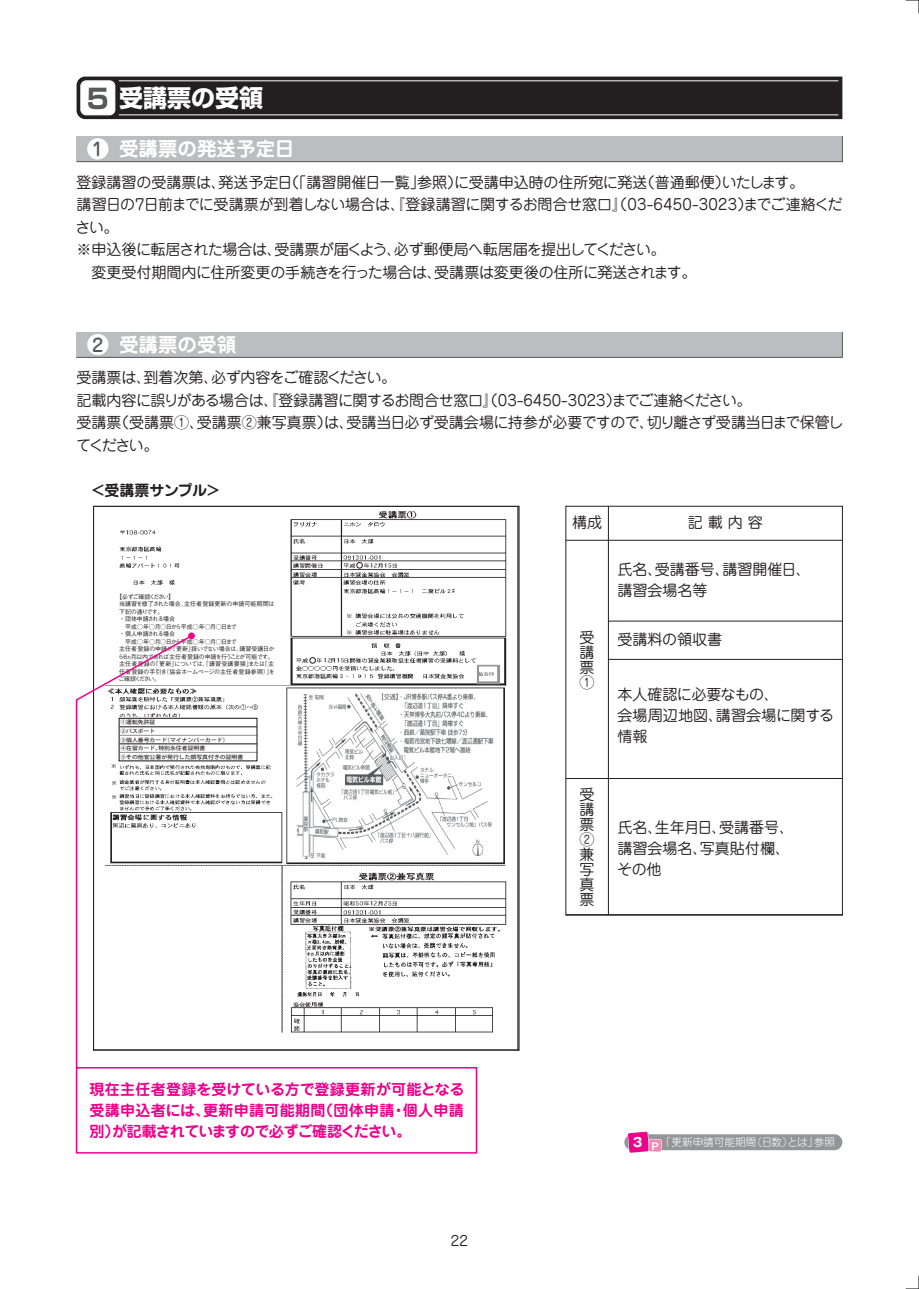
<style>
.page{position:relative;width:919px;height:1289px;background:#fff}
.page>*{position:absolute;margin:0;border:0;box-sizing:border-box;transform-origin:0 0}
.t1{font:700 24px "Shin Go Pro";color:#fff}
.t2{font:700 19.5px "Jun 501 Pro";color:#fff}
.t3{font:15px/15px "Jun 201 Pro";letter-spacing:-.005em;color:#231f20}
.t4{font:700 15px/21px "Jun 501 Pro";letter-spacing:-.005em;color:#ed028c;text-align:justify}
.t5{font:700 15px "Jun 501 Pro";letter-spacing:-.02em;color:#231f20}
.t6{font:13.8px "Jun 201 Pro";color:#231f20}
.t7{font:300 10.65px "Jun 101 Pro";color:#fff}
.t8{font:500 6px/7.5px "Gothic BBB Pro";letter-spacing:-.03em;color:#231f20}
.t9{font:500 5.25px/8.6px "Koz Go Pro";color:#231f20;scale:1.11 1}
.s1{font-size:27px;color:#57585a}
.s2{font-family:"Jun 34 Pro";font-weight:500;font-size:18px;color:#57585a}
.s3{font-family:"Gothic MB101 Pro";font-weight:700;font-size:12.6px}
.s4{font-family:"Midashi Go Pro MB31";font-weight:400}
</style>
<div class="page">
<div style="left:77px;top:77px;width:765px;height:42px;background:#231f20"></div>
<div style="left:80px;top:80px;width:35px;height:35px;border:1px solid #fff;border-radius:5px"></div>
<div style="left:81px;top:81px;width:34px;height:34px;background:#fff;border-radius:5px"></div>
<hr style="left:119px;top:114px;width:719px;height:1px;background:#fff">
<div style="left:76px;top:136px;width:767px;height:26px;background:#bcbdc0"></div>
<div style="left:87px;top:138px;width:21px;height:21px;background:#fff;border-radius:50%"></div>
<svg style="left:76px;top:331px;width:767px;height:27px;background:#babbbe"></svg>
<div style="left:87px;top:334px;width:21px;height:21px;background:#fff;border-radius:50%"></div>
<hr style="left:119px;top:80px;width:719px;height:1px;background:#fff">
<div style="left:76px;top:1066px;width:401px;height:87px;border:2px solid #ed028c"></div>
<hr style="left:566px;top:914px;width:276px;height:1px;background:#231f20">
<hr style="left:566px;top:778px;width:276px;height:1px;background:#231f20">
<hr style="left:608px;top:659px;width:234px;height:1px;background:#231f20">
<hr style="left:608px;top:620px;width:234px;height:1px;background:#231f20">
<hr style="left:566px;top:540px;width:276px;height:1px;background:#231f20">
<hr style="left:608px;top:506px;width:1px;height:408px;background:#231f20">
<img style="left:119px;top:510px;width:388px;height:523px">
<div style="left:105px;top:867px;width:165px;height:162px;background:#fff"></div>
<svg style="left:75px;top:634px;width:118px;height:435px"></svg>
<svg style="left:188px;top:632px;width:7px;height:7px"></svg>
<div style="left:624px;top:1134px;width:218px;height:16px;background:#939598;border-radius:8px"></div>
<svg style="left:627px;top:1131px;width:35px;height:22px"></svg>
<svg style="left:308px;top:657px;width:9px;height:7px"></svg>
<div style="left:309px;top:657px;width:7px;height:6px;border:1px solid #231f20;border-radius:50%"></div>
<svg style="left:355px;top:562px;width:8px;height:6px"></svg>
<svg style="left:356px;top:562px;width:6px;height:6px"></svg>
<div style="left:118px;top:717px;width:140px;height:45px;background:#fff"></div>
<hr style="left:119px;top:726px;width:138px;height:1px;background:#231f20">
<hr style="left:119px;top:743px;width:138px;height:1px;background:#231f20">
<hr style="left:119px;top:734px;width:138px;height:1px;background:#939598">
<hr style="left:119px;top:751px;width:138px;height:2px;background:#939598">
<div style="left:119px;top:717px;width:138px;height:44px;border:1px solid #231f20"></div>
<svg style="left:905px;top:0;width:14px;height:13px"></svg>
<svg style="left:905px;top:1275px;width:14px;height:14px"></svg>
<h1 class="t1" style="left:87px;top:79px;width:178px"><span class="s1">5</span> 受講票の受領</h1>
<h2 class="t2" style="left:92px;top:134px;width:203px"><span class="s2">1</span> 受講票の発送予定日</h2>
<p class="t3" style="left:76px;top:169px;width:768px;line-height:22.5px">登録講習の受講票は、発送予定日（「講習開催日一覧」参照）に受講申込時の住所宛に発送（普通郵便）いたします。<br>講習日の7日前までに受講票が到着しない場合は、『登録講習に関するお問合せ窓口』（03-6450-3023）までご連絡ください。<br>※申込後に転居された場合は、受講票が届くよう、必ず郵便局へ転居届を提出してください。<br>　変更受付期間内に住所変更の手続きを行った場合は、受講票は変更後の住所に発送されます。</p>
<h2 class="t2" style="left:92px;top:329px;width:145px"><span class="s2">2</span> 受講票の受領</h2>
<p class="t3" style="left:76px;top:365px;width:769px;line-height:22.5px">受講票は、到着次第、必ず内容をご確認ください。<br>記載内容に誤りがある場合は、『登録講習に関するお問合せ窓口』（03-6450-3023）までご連絡ください。<br>受講票（受講票①、受講票②兼写真票）は、受講当日必ず受講会場に持参が必要ですので、切り離さず受講当日まで保管してください。</p>
<p class="t5" style="left:77px;top:478px;width:146px">　＜受講票サンプル＞</p>
<p class="t8" style="left:118px;top:591px;width:158px;text-indent:-2px">【必ずご確認ください】<br>当講習を修了された場合、主任者登録更新の申請可能期間は下記の通りです。<br>・ 団体申請される場合<br>　平成○年○月○日から平成○年○月○日まで<br>・ 個人申請される場合<br>　平成○年○月○日から平成○年○月○日まで<br>主任者登録の申請が「更新」扱いでない場合は、講習受講日から6ヵ月以内であれば主任者登録の申請を行うことが可能です。主任者登録の「更新」については、「講習受講要領」または「主任者登録の手引き（協会ホームページの主任者登録参照）」をご確認ください。</p>
<p class="t9" style="left:120px;top:718px;width:112px">①運転免許証<br>②パスポート<br>③個人番号カード（マイナンバーカード）<br>④在留カード、特別永住者証明書<br>⑤その他官公署が発行した顔写真付きの証明書</p>
<p class="t4" style="left:89px;top:1077px;width:376px">現在主任者登録を受けている方で登録更新が可能となる受講申込者には、更新申請可能期間（団体申請・個人申請別）が記載されていますので必ずご確認ください。</p>
<p class="t6" style="left:451px;top:1229px;width:19px">22</p>
<p class="t3" style="left:572px;top:513px;width:31px">構成</p>
<p class="t3" style="left:579px;top:627px;width:16px;text-align:justify">受講票①</p>
<p class="t3" style="left:687px;top:513px;width:76px">記 載 内 容</p>
<p class="t3" style="left:617px;top:557px;width:195px;line-height:21px">氏名、受講番号、講習開催日、講習会場名等</p>
<p class="t3" style="left:617px;top:630px;width:106px">受講料の領収書</p>
<p class="t3" style="left:617px;top:682px;width:218px;line-height:21px">本人確認に必要なもの、<br>会場周辺地図、講習会場に関する情報</p>
<p class="t3" style="left:579px;top:785px;width:16px;text-align:justify">受講票②兼写真票</p>
<p class="t3" style="left:617px;top:815px;width:178px;line-height:21px">氏名、生年月日、受講番号、講習会場名、写真貼付欄、その他</p>
<p class="t7" style="left:632px;top:1133px;width:204px"><span class="s3">3</span> <span class="s4">P</span> 「更新申請可能期間（日数）とは」参照</p>
</div>
